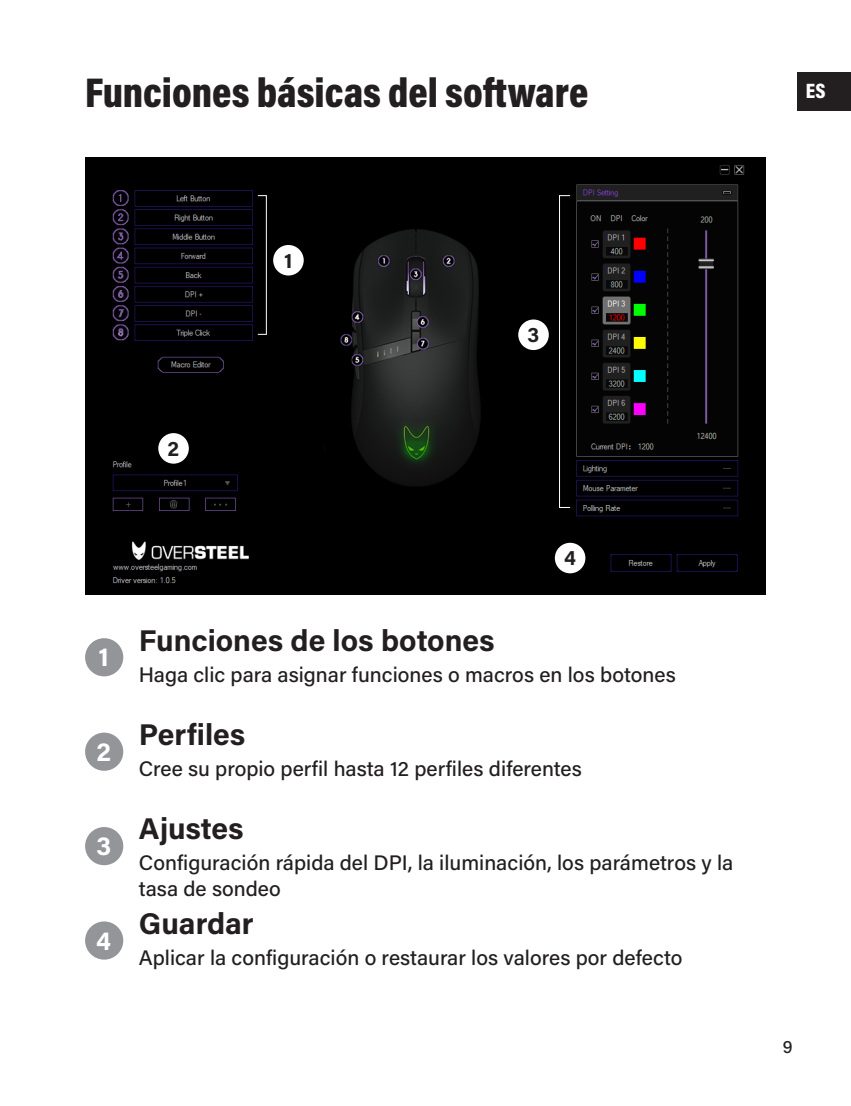
<style>
.page{position:relative;width:851px;height:1106px;background:#fff}
.page>*{position:absolute;margin:0;border:0;box-sizing:border-box;transform-origin:0 0}
.t1{font:900 42px "Acumin Pro Cond";color:#231f20}
.t2{font:700 30px "Acumin Pro";color:#231f20}
.t3{font:700 26.4px "Acumin Pro";color:#fff}
.t4{font:500 21px/25.2px "Acumin Pro";color:#231f20}
.t5{font:700 21px "Acumin Pro";color:#231f20}
.t6{font:900 21px "Acumin Pro Cond";color:#fff}
.t7{font:500 18px "Acumin Pro";color:#231f20}
</style>
<div class="page">
<div style="left:797px;top:72px;width:53px;height:38px;background:#231f20"></div>
<img style="left:85px;top:157px;width:680px;height:438px">
<div style="left:273px;top:245px;width:31px;height:30px;background:#fff;border-radius:50%"></div>
<div style="left:158px;top:433px;width:31px;height:30px;background:#fff;border-radius:50%"></div>
<div style="left:518px;top:319px;width:30px;height:31px;background:#fff;border-radius:50%"></div>
<div style="left:554px;top:543px;width:31px;height:30px;background:#fff;border-radius:50%"></div>
<div style="left:257px;top:195px;width:10px;height:140px;border:1px solid #fff"></div>
<div style="left:559px;top:195px;width:11px;height:313px;border:1px solid #fff"></div>
<div style="left:85px;top:638px;width:38px;height:38px;background:#939598;border-radius:50%"></div>
<div style="left:85px;top:732px;width:38px;height:38px;background:#939598;border-radius:50%"></div>
<div style="left:85px;top:827px;width:38px;height:38px;background:#939598;border-radius:50%"></div>
<div style="left:85px;top:921px;width:38px;height:38px;background:#939598;border-radius:50%"></div>
<p class="t1" style="left:85px;top:66px;width:504px">Funciones básicas del software</p>
<p class="t6" style="left:805px;top:77px;width:21px">ES</p>
<p class="t5" style="left:284px;top:245px;width:10px">1</p>
<p class="t5" style="left:527px;top:320px;width:13px">3</p>
<p class="t5" style="left:168px;top:433px;width:13px">2</p>
<p class="t3" style="left:98px;top:638px;width:12px">1</p>
<p class="t3" style="left:96px;top:733px;width:16px">2</p>
<p class="t3" style="left:96px;top:827px;width:16px">3</p>
<p class="t3" style="left:96px;top:921px;width:16px">4</p>
<p class="t2" style="left:139px;top:619px;width:357px">Funciones de los botones</p>
<p class="t5" style="left:564px;top:543px;width:13px">4</p>
<p class="t4" style="left:139px;top:661px;width:538px">Haga clic para asignar funciones o macros en los botones</p>
<p class="t2" style="left:139px;top:713px;width:108px">Perfiles</p>
<p class="t4" style="left:139px;top:755px;width:444px">Cree su propio perfil hasta 12 perfiles diferentes</p>
<p class="t2" style="left:139px;top:808px;width:106px">Ajustes</p>
<p class="t4" style="left:139px;top:849px;width:595px">Configuración rápida del DPI, la iluminación, los parámetros y la tasa de sondeo</p>
<p class="t2" style="left:139px;top:902px;width:116px">Guardar</p>
<p class="t4" style="left:139px;top:944px;width:545px">Aplicar la configuración o restaurar los valores por defecto</p>
<p class="t7" style="left:782px;top:1034px;width:11px">9</p>
</div>
